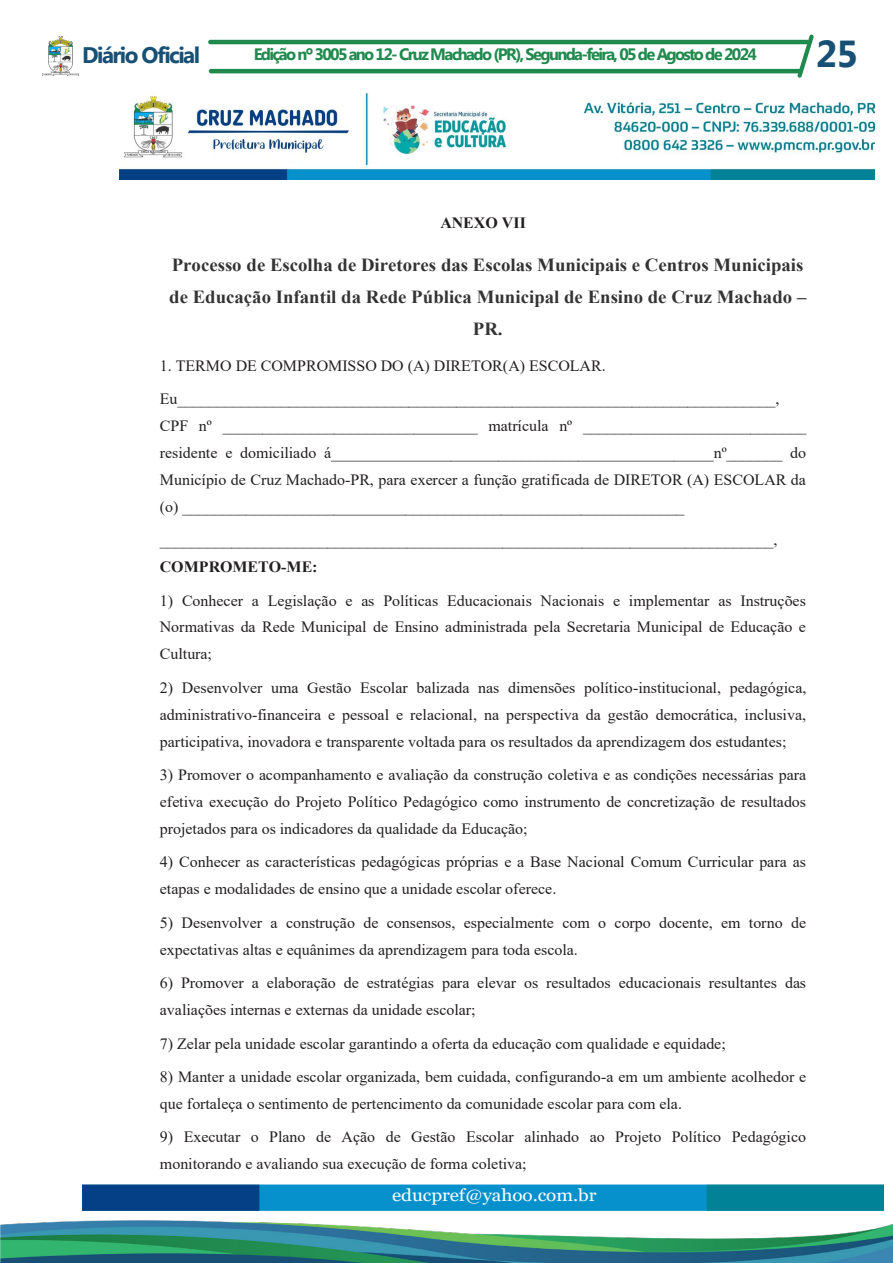
<style>
.page{position:relative;width:893px;height:1263px;background:#fff}
.page>*{position:absolute;margin:0;border:0;box-sizing:border-box;transform-origin:0 0}
.t1{font:700 37.5px "Myanmar Text";color:#175074}
.t2{font:700 22.5px "Myanmar Text";letter-spacing:-.07em;color:#175074}
.t3{font:700 18.45px/31.8px "Times New Roman";color:#353435;text-align:center}
.t4{font:16.95px "Georgia";letter-spacing:-.005em;color:#fff;scale:1.11 1}
.t5{font:700 16.5px "Myanmar Text";letter-spacing:-.1em;color:#20894d}
.t6{font:15.6px/27px "Times New Roman";color:#231f20}
.t7{font:700 15.6px "Times New Roman";letter-spacing:-.005em;color:#231f20}
.s1{font-weight:700}
</style>
<div class="page">
<hr style="left:208px;top:40px;width:602px;height:4px;background:#20894d;border-radius:2px">
<hr style="left:209px;top:69px;width:593px;height:4px;background:#20894d;border-radius:2px">
<img style="left:43px;top:37px;width:36px;height:38px">
<svg style="left:797px;top:34px;width:17px;height:44px"></svg>
<img style="left:0;top:1205px;width:893px;height:58px">
<img style="left:120px;top:94px;width:754px;height:86px">
<img style="left:82px;top:1184px;width:801px;height:26px">
<p class="t2" style="left:82px;top:42px;width:119px">Diário Oficial</p>
<p class="t5" style="left:254px;top:45px;width:505px">Edição nº 3005 ano 12- Cruz Machado (PR), Segunda-feira, 05 de Agosto de 2024</p>
<p class="t1" style="left:816px;top:32px;width:44px">25</p>
<p class="t7" style="left:440px;top:211px;width:87px">ANEXO VII</p>
<p class="t3" style="left:169px;top:249px;width:639px">Processo de Escolha de Diretores das Escolas Municipais e Centros Municipais de Educação Infantil da Rede Pública Municipal de Ensino de Cruz Machado –<br>PR.</p>
<p class="t6" style="left:160px;top:348px;width:621px;line-height:33.3px">1. TERMO DE COMPROMISSO DO (A) DIRETOR(A) ESCOLAR.<br>Eu___________________________________________________________________________,</p>
<p class="t6" style="left:160px;top:412px;width:648px;text-align:justify">CPF nº ________________________________ matrícula nº ____________________________ residente e domiciliado á________________________________________________nº_______ do Município de Cruz Machado-PR, para exercer a função gratificada de DIRETOR (A) ESCOLAR da (o) _______________________________________________________________</p>
<p class="t6" style="left:160px;top:526px;width:619px">_____________________________________________________________________________,<br><span class="s1">COMPROMETO-ME:</span></p>
<p class="t6" style="left:160px;top:586px;width:648px;text-align:justify">1) Conhecer a Legislação e as Políticas Educacionais Nacionais e implementar as Instruções Normativas da Rede Municipal de Ensino administrada pela Secretaria Municipal de Educação e Cultura;</p>
<p class="t6" style="left:160px;top:673px;width:648px;text-align:justify">2) Desenvolver uma Gestão Escolar balizada nas dimensões político-institucional, pedagógica, administrativo-financeira e pessoal e relacional, na perspectiva da gestão democrática, inclusiva, participativa, inovadora e transparente voltada para os resultados da aprendizagem dos estudantes;</p>
<p class="t6" style="left:160px;top:761px;width:648px;text-align:justify">3) Promover o acompanhamento e avaliação da construção coletiva e as condições necessárias para efetiva execução do Projeto Político Pedagógico como instrumento de concretização de resultados projetados para os indicadores da qualidade da Educação;</p>
<p class="t6" style="left:160px;top:848px;width:648px">4) Conhecer as características pedagógicas próprias e a Base Nacional Comum Curricular para as etapas e modalidades de ensino que a unidade escolar oferece.</p>
<p class="t6" style="left:160px;top:908px;width:648px">5) Desenvolver a construção de consensos, especialmente com o corpo docente, em torno de expectativas altas e equânimes da aprendizagem para toda escola.</p>
<p class="t6" style="left:160px;top:969px;width:648px">6) Promover a elaboração de estratégias para elevar os resultados educacionais resultantes das avaliações internas e externas da unidade escolar;</p>
<p class="t6" style="left:160px;top:1029px;width:567px">7) Zelar pela unidade escolar garantindo a oferta da educação com qualidade e equidade;</p>
<p class="t6" style="left:160px;top:1063px;width:648px">8) Manter a unidade escolar organizada, bem cuidada, configurando-a em um ambiente acolhedor e que fortaleça o sentimento de pertencimento da comunidade escolar para com ela.</p>
<p class="t6" style="left:160px;top:1123px;width:648px">9) Executar o Plano de Ação de Gestão Escolar alinhado ao Projeto Político Pedagógico monitorando e avaliando sua execução de forma coletiva;</p>
<p class="t4" style="left:392px;top:1184px;width:186px">educpref@yahoo.com.br</p>
</div>
